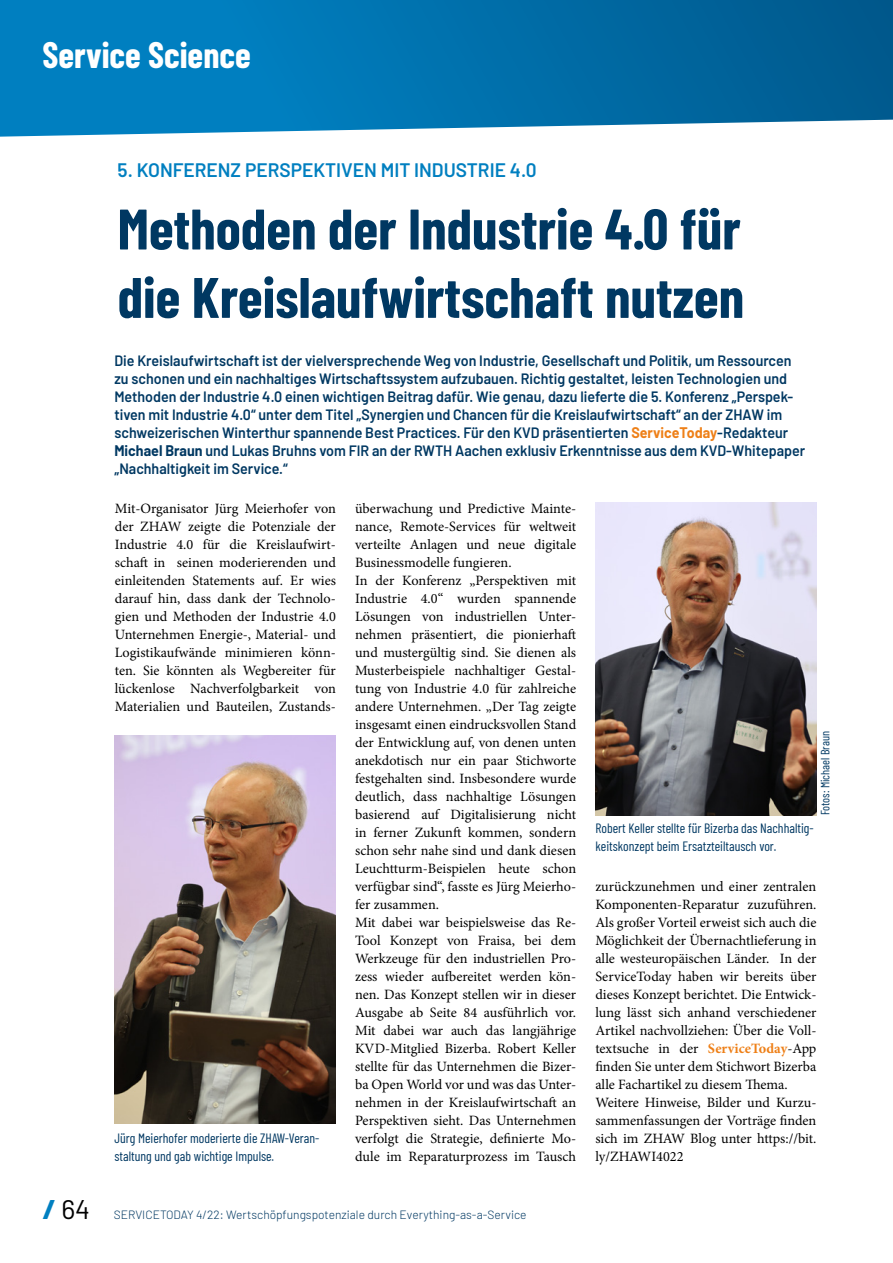
<style>
.page{position:relative;width:893px;height:1263px;background:#fff}
.page>*{position:absolute;margin:0;border:0;box-sizing:border-box;transform-origin:0 0}
.t1{font:700 57px/68.4px "Barlow Condensed";color:#003862}
.t2{font:700 36px "Barlow Condensed";color:#fff}
.t3{font:27px "Barlow";color:#000}
.t4{font:600 19.5px "Barlow";color:#007fc0}
.t5{font:600 15px/18px "Barlow";color:#003862;scale:.95 1}
.t6{font:14.25px/18px "Minion Pro";color:#000}
.t7{font:13.5px/18px "Barlow Condensed";color:#003862}
.t8{font:300 12px "Barlow";color:#003862}
.t9{font:12px "Barlow Condensed";color:#003862}
.s1{font-weight:700;color:#ee8018}
.s2{font-weight:700}
.s3{font-weight:800;color:#007fc0}
</style>
<div class="page">
<img style="left:595px;top:503px;width:221px;height:312px">
<img style="left:114px;top:736px;width:222px;height:387px">
<svg style="left:0;top:0;width:893px;height:137px"></svg>
<h2 class="t2" style="left:43px;top:29px;width:210px">Service Science</h2>
<h3 class="t4" style="left:118px;top:156px;width:420px">5. KONFERENZ PERSPEKTIVEN MIT INDUSTRIE 4.0</h3>
<h1 class="t1" style="left:118px;top:192px;width:628px">Methoden der Industrie 4.0 für die Kreislaufwirtschaft nutzen</h1>
<p class="t5" style="left:114px;top:350px;width:729px">Die Kreislaufwirtschaft ist der vielversprechende Weg von Industrie, Gesellschaft und Politik, um Ressourcen zu schonen und ein nachhaltiges Wirtschaftssystem aufzubauen. Richtig gestaltet, leisten Technologien und Methoden der Industrie 4.0 einen wichtigen Beitrag dafür. Wie genau, dazu lieferte die 5. Konferenz „Perspek&shy;tiven mit Industrie 4.0“ unter dem Titel „Synergien und Chancen für die Kreislaufwirtschaft“ an der ZHAW im schweizerischen Winterthur spannende Best Practices. Für den KVD präsentierten <span class="s1">ServiceToday</span>-Redakteur <span class="s2">Michael Braun</span> und Lukas Bruhns vom FIR an der RWTH Aachen exklusiv Erkenntnisse aus dem KVD-Whitepaper „Nachhaltigkeit im Service.“</p>
<p class="t6" style="left:115px;top:500px;width:223px;text-align:justify">Mit-Organisator Jürg Meierhofer von der ZHAW zeigte die Potenziale der Industrie 4.0 für die Kreislaufwirt&shy;schaft in seinen moderierenden und einleitenden Statements auf. Er wies darauf hin, dass dank der Technolo&shy;gien und Methoden der Industrie 4.0<br>Unternehmen Energie-, Material- und Logistikaufwände minimieren könn&shy;ten. Sie könnten als Wegbereiter für lückenlose Nachverfolgbarkeit von Materialien und Bauteilen, Zustands-</p>
<p class="t6" style="left:355px;top:500px;width:223px">überwachung und Predictive Mainte&shy;nance, Remote-Services für weltweit verteilte Anlagen und neue digitale Businessmodelle fungieren.<br>In der Konferenz „Perspektiven mit Industrie 4.0“ wurden spannende Lösungen von industriellen Unter&shy;nehmen präsentiert, die pionierhaft und mustergültig sind. Sie dienen als Musterbeispiele nachhaltiger Gestal&shy;tung von Industrie 4.0 für zahlreiche andere Unternehmen. „Der Tag zeigte insgesamt einen eindrucksvollen Stand der Entwicklung auf, von denen unten anekdotisch nur ein paar Stichworte festgehalten sind. Insbesondere wurde deutlich, dass nachhaltige Lösungen basierend auf Digitalisierung nicht in ferner Zukunft kommen, sondern schon sehr nahe sind und dank diesen Leuchtturm-Beispielen heute schon verfügbar sind“, fasste es Jürg Meierho&shy;fer zusammen.<br>Mit dabei war beispielsweise das Re-Tool Konzept von Fraisa, bei dem Werkzeuge für den industriellen Pro&shy;zess wieder aufbereitet werden kön&shy;nen. Das Konzept stellen wir in dieser Ausgabe ab Seite 84 ausführlich vor.<br>Mit dabei war auch das langjährige KVD-Mitglied Bizerba. Robert Keller stellte für das Unternehmen die Bizer&shy;ba Open World vor und was das Unter&shy;nehmen in der Kreislaufwirtschaft an Perspektiven sieht. Das Unternehmen verfolgt die Strategie, definierte Mo&shy;dule im Reparaturprozess im Tausch</p>
<p class="t9" style="left:817px;top:815px;width:86px;rotate:-90deg">Fotos: Michael Braun</p>
<p class="t7" style="left:595px;top:818px;width:220px">Robert Keller stellte für Bizerba das Nachhaltig&shy;keitskonzept beim Ersatzteiltausch vor.</p>
<p class="t6" style="left:595px;top:877px;width:223px">zurückzunehmen und einer zentralen Komponenten-Reparatur zuzuführen.<br>Als großer Vorteil erweist sich auch die Möglichkeit der Übernachtlieferung in alle westeuropäischen Länder. In der ServiceToday haben wir bereits über dieses Konzept berichtet. Die Entwick&shy;lung lässt sich anhand verschiedener Artikel nachvollziehen: Über die Voll&shy;textsuche in der <span class="s1">ServiceToday</span>-App finden Sie unter dem Stichwort Bizerba alle Fachartikel zu diesem Thema.<br>Weitere Hinweise, Bilder und Kurzu&shy;sammenfassungen der Vorträge finden sich im ZHAW Blog unter https://bit. ly/ZHAWI4022</p>
<p class="t7" style="left:114px;top:1128px;width:206px">Jürg Meierhofer moderierte die ZHAW-Veran&shy;staltung und gab wichtige Impulse.</p>
<h3 class="t3" style="left:43px;top:1189px;width:49px"><span class="s3">/</span> 64</h3>
<p class="t8" style="left:114px;top:1206px;width:414px">SERVICETODAY 4/22: Wertschöpfungspotenziale durch Everything-as-a-Service</p>
</div>
